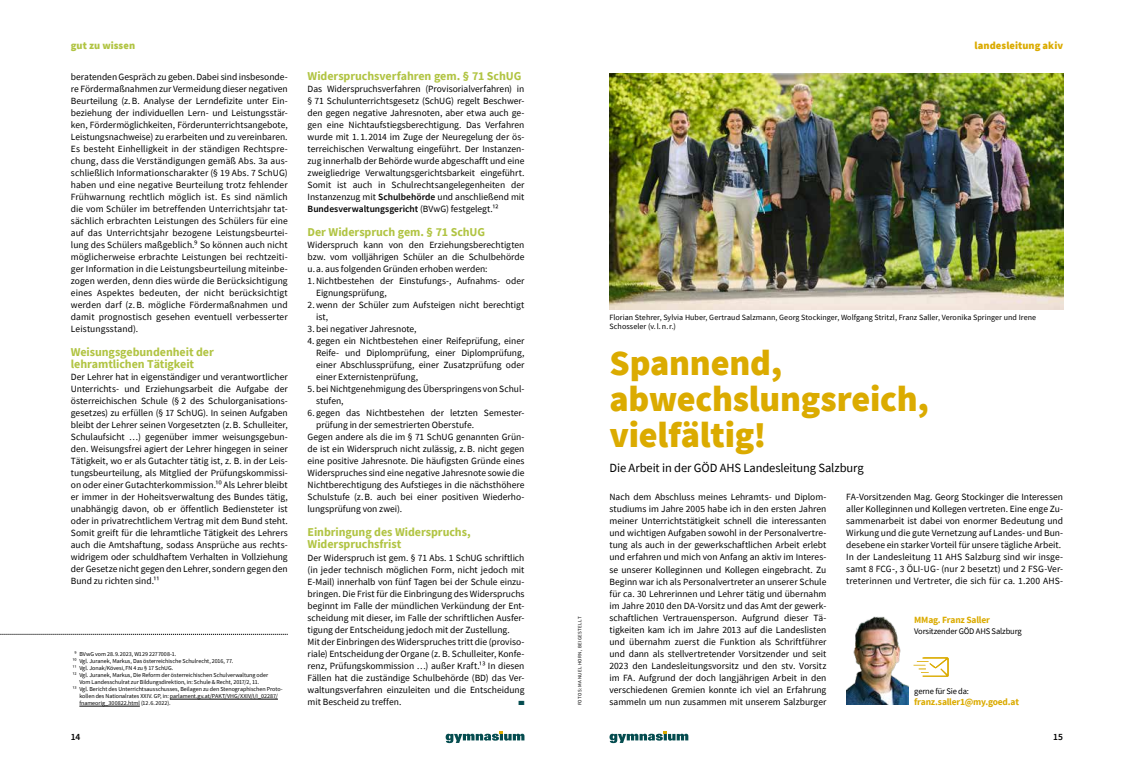
<style>
.page{position:relative;width:1134px;height:766px;background:#fff}
.page>*{position:absolute;margin:0;border:0;box-sizing:border-box;transform-origin:0 0}
.t1{font:900 36px/36px "Source Sans Pro";letter-spacing:-.005em;color:#dbab00}
.t2{font:12.5px "Source Sans Pro";letter-spacing:-.01em;color:#000}
.t3{font:700 12px/12px "Source Sans Pro";letter-spacing:-.005em;color:#b1c443}
.t4{font:900 10.5px "Source Sans Pro";letter-spacing:.005em;color:#dbab00}
.t5{font:900 10.5px "Source Sans Pro";letter-spacing:.005em;color:#b1c443}
.t6{font:9.5px/12px "Source Sans Pro";color:#000;text-align:justify}
.t7{font:700 9.5px "Source Sans Pro";letter-spacing:-.02em;color:#dbab00}
.t8{font:600 9.5px "Source Sans Pro";color:#000}
.t9{font:8.5px "Source Sans Pro";letter-spacing:-.02em;color:#000}
.t10{font:8px/9px "Source Sans Pro";letter-spacing:.005em;color:#000}
.t11{font:6px "Source Sans Pro";letter-spacing:-.005em;color:#000}
.t12{font:6px "Zapf Dingbats ITC";color:#044c4f;scale:1.33 1}
.t13{font:5px "Source Sans Pro";letter-spacing:.07em;color:#000}
.s1{font-weight:600}
</style>
<div class="page">
<svg style="left:609px;top:731px;width:79px;height:11px"></svg>
<svg style="left:446px;top:731px;width:78px;height:11px"></svg>
<svg style="left:913px;top:657px;width:36px;height:19px"></svg>
<img style="left:846px;top:616px;width:63px;height:88px">
<hr style="left:170px;top:698px;width:108px;height:1px;background:#000">
<hr style="left:79px;top:705px;width:61px;height:1px;background:#000">
<svg style="left:0;top:634px;width:288px;height:1px"></svg>
<img style="left:609px;top:74px;width:454px;height:235px">
<p class="t5" style="left:71px;top:39px;width:66px">gut zu wissen</p>
<p class="t4" style="left:975px;top:39px;width:90px">landesleitung akiv</p>
<p class="t6" style="left:71px;top:71px;width:218px">beratenden Gespräch zu geben. Dabei sind insbesonde&shy;re Fördermaßnahmen zur Vermeidung dieser negativen Beurteilung (z.B. Analyse der Lerndefizite unter Ein&shy;beziehung der individuellen Lern- und Leistungsstär&shy;ken, Fördermöglichkeiten, Förderunterrichtsangebote, Leistungsnachweise) zu erarbeiten und zu vereinbaren.<br>Es besteht Einhelligkeit in der ständigen Rechtspre&shy;chung, dass die Verständigungen gemäß Abs. 3a aus&shy;schließlich Informationscharakter (§ 19 Abs. 7 SchUG) haben und eine negative Beurteilung trotz fehlender Frühwarnung rechtlich möglich ist. Es sind nämlich die vom Schüler im betreffenden Unterrichtsjahr tat&shy;sächlich erbrachten Leistungen des Schülers für eine auf das Unterrichtsjahr bezogene Leistungsbeurtei&shy;lung des Schülers maßgeblich.9 So können auch nicht möglicherweise erbrachte Leistungen bei rechtzeiti&shy;ger Information in die Leistungsbeurteilung miteinbe&shy;zogen werden, denn dies würde die Berücksichtigung eines Aspektes bedeuten, der nicht berücksichtigt werden darf (z.B. mögliche Fördermaßnahmen und damit prognostisch gesehen eventuell verbesserter Leistungsstand).</p>
<p class="t3" style="left:71px;top:346px;width:144px">Weisungsgebundenheit der lehramtlichen Tätigkeit</p>
<p class="t6" style="left:71px;top:371px;width:218px">Der Lehrer hat in eigenständiger und verantwortlicher Unterrichts- und Erziehungsarbeit die Aufgabe der österreichischen Schule (§ 2 des Schulorganisations&shy;gesetzes) zu erfüllen (§ 17 SchUG). In seinen Aufgaben bleibt der Lehrer seinen Vorgesetzten (z.B. Schulleiter, Schulaufsicht …) gegenüber immer weisungsgebun&shy;den. Weisungsfrei agiert der Lehrer hingegen in seiner Tätigkeit, wo er als Gutachter tätig ist, z. B. in der Leis&shy;tungsbeurteilung, als Mitglied der Prüfungskommissi&shy;on oder einer Gutachterkommission.10 Als Lehrer bleibt er immer in der Hoheitsverwaltung des Bundes tätig, unabhängig davon, ob er öffentlich Bediensteter ist oder in privatrechtlichem Vertrag mit dem Bund steht.<br>Somit greift für die lehramtliche Tätigkeit des Lehrers auch die Amtshaftung, sodass Ansprüche aus rechts&shy;widrigem oder schuldhaftem Verhalten in Vollziehung der Gesetze nicht gegen den Lehrer, sondern gegen den Bund zu richten sind.11</p>
<p class="t11" style="left:74px;top:649px;width:103px">9 BVwG vom 28.9.2023, W129 2277008-1.</p>
<p class="t11" style="left:72px;top:656px;width:162px">10 Vgl. Juranek, Markus, Das österreichische Schulrecht, 2016, 77.</p>
<p class="t11" style="left:73px;top:663px;width:102px">11 Vgl. Jonak/Kövesi, FN 4 zu § 17 SchUG.</p>
<p class="t11" style="left:72px;top:670px;width:197px">12 Vgl. Juranek, Markus, Die Reform der österreichischen Schulverwaltung oder</p>
<p class="t11" style="left:79px;top:677px;width:182px">Vom Landesschulrat zur Bildungsdirektion, in: Schule &amp; Recht, 2017/2, 11.</p>
<p class="t11" style="left:72px;top:684px;width:212px">13 Vgl. Bericht des Unterrichtsausschusses, Beilagen zu den Stenographischen Proto-</p>
<p class="t11" style="left:79px;top:691px;width:200px">kollen des Nationalrates XXIV. GP, in: parlament.gv.at/PAKT/VHG/XXIV/I/I_02287/</p>
<p class="t11" style="left:79px;top:698px;width:93px">fnameorig_300822.html (12.6.2022).</p>
<p class="t3" style="left:308px;top:70px;width:215px">Widerspruchsverfahren gem. § 71 SchUG</p>
<p class="t6" style="left:308px;top:83px;width:218px">Das Widerspruchsverfahren (Provisorialverfahren) in § 71 Schulunterrichtsgesetz (SchUG) regelt Beschwer&shy;den gegen negative Jahresnoten, aber etwa auch ge&shy;gen eine Nichtaufstiegsberechtigung. Das Verfahren wurde mit 1.1.2014 im Zuge der Neuregelung der ös&shy;terreichischen Verwaltung eingeführt. Der Instanzen&shy;zug innerhalb der Behörde wurde abgeschafft und eine zweigliedrige Verwaltungsgerichtsbarkeit eingeführt.<br>Somit ist auch in Schulrechtsangelegenheiten der Instanzenzug mit <span class="s1">Schulbehörde</span> und anschließend mit <span class="s1">Bundesverwaltungsgericht</span> (BVwG) festgelegt.12</p>
<p class="t3" style="left:308px;top:226px;width:179px">Der Widerspruch gem. § 71 SchUG</p>
<p class="t6" style="left:308px;top:239px;width:218px">Widerspruch kann von den Erziehungsberechtigten</p>
<p class="t6" style="left:308px;top:251px;width:218px">bzw. vom volljährigen Schüler an die Schulbehörde</p>
<p class="t6" style="left:308px;top:263px;width:181px">u.a. aus folgenden Gründen erhoben werden:</p>
<p class="t6" style="left:308px;top:275px;width:218px">1.Nichtbestehen der Einstufungs-, Aufnahms- oder</p>
<p class="t6" style="left:316px;top:287px;width:72px">Eignungsprüfung,</p>
<p class="t6" style="left:308px;top:299px;width:218px">2.wenn der Schüler zum Aufsteigen nicht berechtigt</p>
<p class="t6" style="left:316px;top:311px;width:14px">ist,</p>
<p class="t6" style="left:308px;top:323px;width:111px">3. bei negativer Jahresnote,</p>
<p class="t6" style="left:316px;top:335px;width:210px;text-indent:-9px">4. gegen ein Nichtbestehen einer Reifeprüfung, einer Reife- und Diplomprüfung, einer Diplomprüfung, einer Abschlussprüfung, einer Zusatzprüfung oder einer Externistenprüfung,</p>
<p class="t6" style="left:316px;top:383px;width:210px;text-indent:-9px">5. bei Nichtgenehmigung des Überspringens von Schul&shy;stufen,</p>
<p class="t6" style="left:308px;top:407px;width:218px">6. gegen das Nichtbestehen der letzten Semester-</p>
<p class="t6" style="left:316px;top:419px;width:159px">prüfung in der semestrierten Oberstufe.</p>
<p class="t6" style="left:308px;top:431px;width:218px">Gegen andere als die im § 71 SchUG genannten Grün-</p>
<p class="t6" style="left:308px;top:443px;width:218px">de ist ein Widerspruch nicht zulässig, z.B. nicht gegen</p>
<p class="t6" style="left:308px;top:455px;width:218px">eine positive Jahresnote. Die häufigsten Gründe eines</p>
<p class="t6" style="left:308px;top:467px;width:218px">Widerspruches sind eine negative Jahresnote sowie die</p>
<p class="t6" style="left:308px;top:479px;width:218px">Nichtberechtigung des Aufstieges in die nächsthöhere</p>
<p class="t6" style="left:308px;top:491px;width:218px">Schulstufe (z.B. auch bei einer positiven Wiederho-</p>
<p class="t6" style="left:308px;top:503px;width:96px">lungsprüfung von zwei).</p>
<p class="t3" style="left:308px;top:526px;width:165px">Einbringung des Widerspruchs,<br>Widerspruchsfrist</p>
<p class="t6" style="left:308px;top:551px;width:218px;text-align:left">Der Widerspruch ist gem. § 71 Abs. 1 SchUG schriftlich (in jeder technisch möglichen Form, nicht jedoch mit E-Mail) innerhalb von fünf Tagen bei der Schule einzu&shy;bringen. Die Frist für die Einbringung des Widerspruchs beginnt im Falle der mündlichen Verkündung der Ent&shy;scheidung mit dieser, im Falle der schriftlichen Ausfer&shy;tigung der Entscheidung jedoch mit der Zustellung.<br>Mit der Einbringen des Widerspruches tritt die (proviso&shy;riale) Entscheidung der Organe (z. B. Schulleiter, Konfe&shy;renz, Prüfungskommission …) außer Kraft.13 In diesen Fällen hat die zuständige Schulbehörde (BD) das Ver&shy;waltungsverfahren einzuleiten und die Entscheidung mit Bescheid zu treffen.</p>
<p class="t12" style="left:518px;top:699px;width:6px">■</p>
<p class="t13" style="left:577px;top:705px;width:90px;rotate:-90deg">FOTOS: MANUEL HORN, BEIGESTELLT</p>
<p class="t10" style="left:609px;top:313px;width:428px">Florian Stehrer, Sylvia Huber, Gertraud Salzmann, Georg Stockinger, Wolfgang Stritzl, Franz Saller, Veronika Springer und Irene<br>Schosseler (v.l.n.r.)</p>
<h1 class="t1" style="left:609px;top:344px;width:321px">Spannend, abwechslungsreich, vielfältig!</h1>
<h2 class="t2" style="left:609px;top:460px;width:256px">Die Arbeit in der GÖD AHS Landesleitung Salzburg</h2>
<p class="t6" style="left:609px;top:491px;width:218px">Nach dem Abschluss meines Lehramts- und Diplom&shy;studiums im Jahre 2005 habe ich in den ersten Jahren meiner Unterrichtstätigkeit schnell die interessanten und wichtigen Aufgaben sowohl in der Personalvertre&shy;tung als auch in der gewerkschaftlichen Arbeit erlebt und erfahren und mich von Anfang an aktiv im Interes&shy;se unserer Kolleginnen und Kollegen eingebracht. Zu Beginn war ich als Personalvertreter an unserer Schule für ca. 30 Lehrerinnen und Lehrer tätig und übernahm im Jahre 2010 den DA-Vorsitz und das Amt der gewerk&shy;schaftlichen Vertrauensperson. Aufgrund dieser Tä&shy;tigkeiten kam ich im Jahre 2013 auf die Landeslisten und übernahm zuerst die Funktion als Schriftführer und dann als stellvertretender Vorsitzender und seit 2023 den Landesleitungsvorsitz und den stv. Vorsitz im FA. Aufgrund der doch langjährigen Arbeit in den verschiedenen Gremien konnte ich viel an Erfahrung sammeln um nun zusammen mit unserem Salzburger</p>
<p class="t6" style="left:846px;top:491px;width:218px;text-align:left">FA-Vorsitzenden Mag. Georg Stockinger die Interessen aller Kolleginnen und Kollegen vertreten. Eine enge Zu&shy;sammenarbeit ist dabei von enormer Bedeutung und Wirkung und die gute Vernetzung auf Landes- und Bun&shy;desebene ein starker Vorteil für unsere tägliche Arbeit.<br>In der Landesleitung 11 AHS Salzburg sind wir insge&shy;samt 8 FCG-, 3 ÖLI-UG- (nur 2 besetzt) und 2 FSG-Ver&shy;treterinnen und Vertreter, die sich für ca. 1.200 AHS-</p>
<p class="t7" style="left:914px;top:613px;width:77px">MMag. Franz Saller</p>
<p class="t9" style="left:914px;top:625px;width:109px">Vorsitzender GÖD AHS Salzburg</p>
<p class="t9" style="left:914px;top:685px;width:56px">gerne für Sie da:</p>
<p class="t7" style="left:914px;top:694px;width:106px">franz.saller1@my.goed.at</p>
<p class="t8" style="left:71px;top:730px;width:11px">14</p>
<p class="t8" style="left:1053px;top:730px;width:11px">15</p>
</div>
